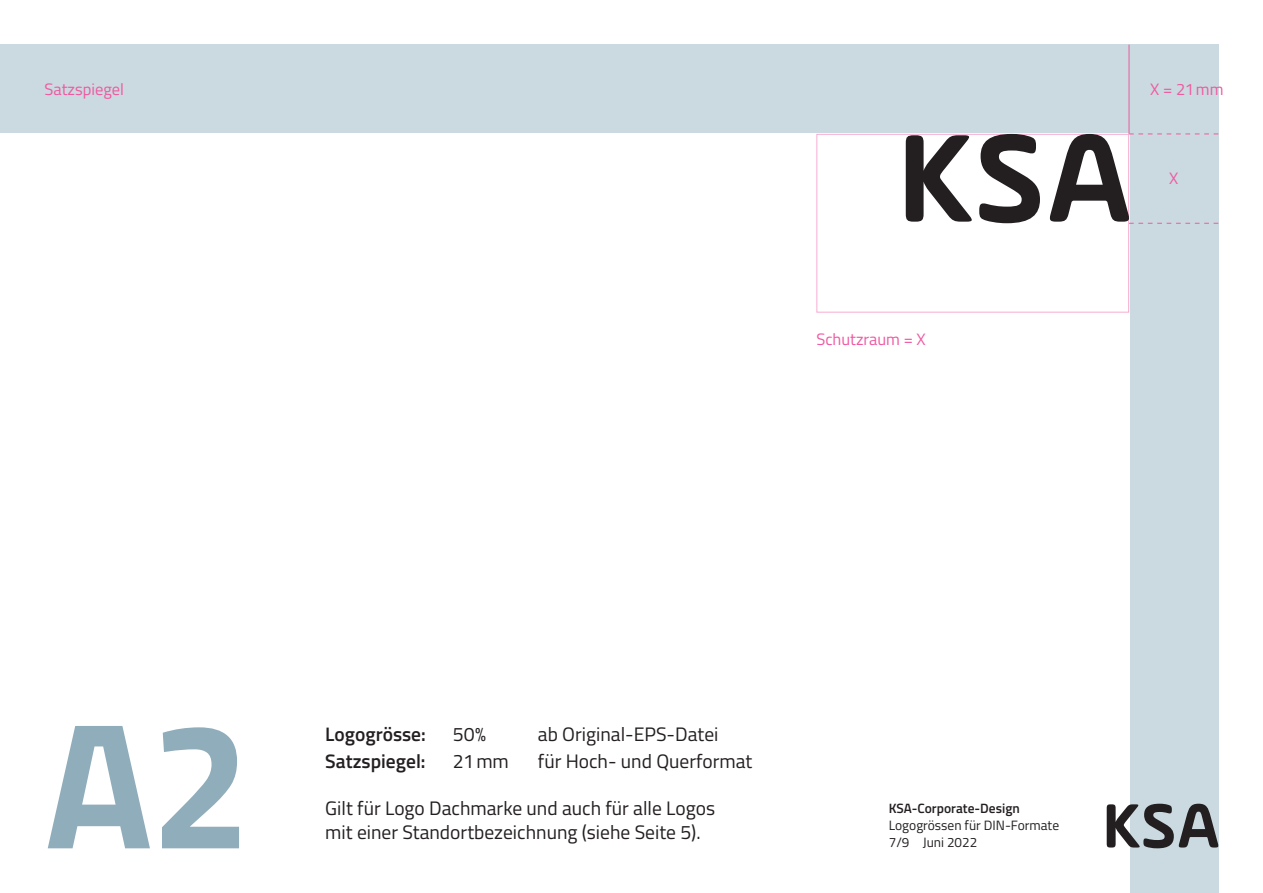
<style>
.page{position:relative;width:1263px;height:893px;background:#fff}
.page>*{position:absolute;margin:0;border:0;box-sizing:border-box;transform-origin:0 0}
.t1{font:700 180px "Titillium Web";color:#90adbc}
.t2{font:19.5px/23.4px "Titillium Web";color:#231f20}
.t3{font:600 19.5px "Titillium Web";color:#231f20}
.t4{font:16.5px "Titillium Web";color:#ef59a1}
.t5{font:13.5px/17.2px "Titillium Web";color:#231f20}
.t6{font:600 13.5px "Titillium Web";color:#231f20}
</style>
<div class="page">
<div style="left:0;top:45px;width:1218px;height:848px;background:#cbdae0"></div>
<div style="left:0;top:134px;width:1129px;height:759px;background:#fff"></div>
<hr style="left:1129px;top:45px;width:1px;height:89px;background:#ef59a1">
<svg style="left:1049px;top:134px;width:169px;height:90px"></svg>
<svg style="left:906px;top:135px;width:66px;height:87px"></svg>
<svg style="left:979px;top:134px;width:61px;height:89px"></svg>
<svg style="left:1107px;top:804px;width:111px;height:44px"></svg>
<p class="t4" style="left:45px;top:77px;width:81px">Satzspiegel</p>
<p class="t4" style="left:816px;top:327px;width:111px">Schutzraum = X</p>
<p class="t4" style="left:1150px;top:77px;width:75px">X = 21mm</p>
<p class="t4" style="left:1169px;top:166px;width:11px">X</p>
<h1 class="t1" style="left:45px;top:648px;width:208px">A2</h1>
<p class="t3" style="left:325px;top:719px;width:102px">Logogrösse:</p>
<p class="t2" style="left:453px;top:721px;width:35px">50%</p>
<p class="t2" style="left:538px;top:721px;width:182px">ab Original-EPS-Datei</p>
<p class="t3" style="left:325px;top:747px;width:102px">Satzspiegel:</p>
<p class="t2" style="left:453px;top:749px;width:57px">21mm</p>
<p class="t2" style="left:538px;top:749px;width:216px">für Hoch- und Querformat</p>
<p class="t2" style="left:325px;top:796px;width:391px">Gilt für Logo Dachmarke und auch für alle Logos mit einer Standortbezeichnung (siehe Seite 5).</p>
<p class="t6" style="left:889px;top:798px;width:133px">KSA-Corporate-Design</p>
<p class="t5" style="left:889px;top:816px;width:172px">Logogrössen für DIN-Formate<br>7/9 Juni 2022</p>
</div>
